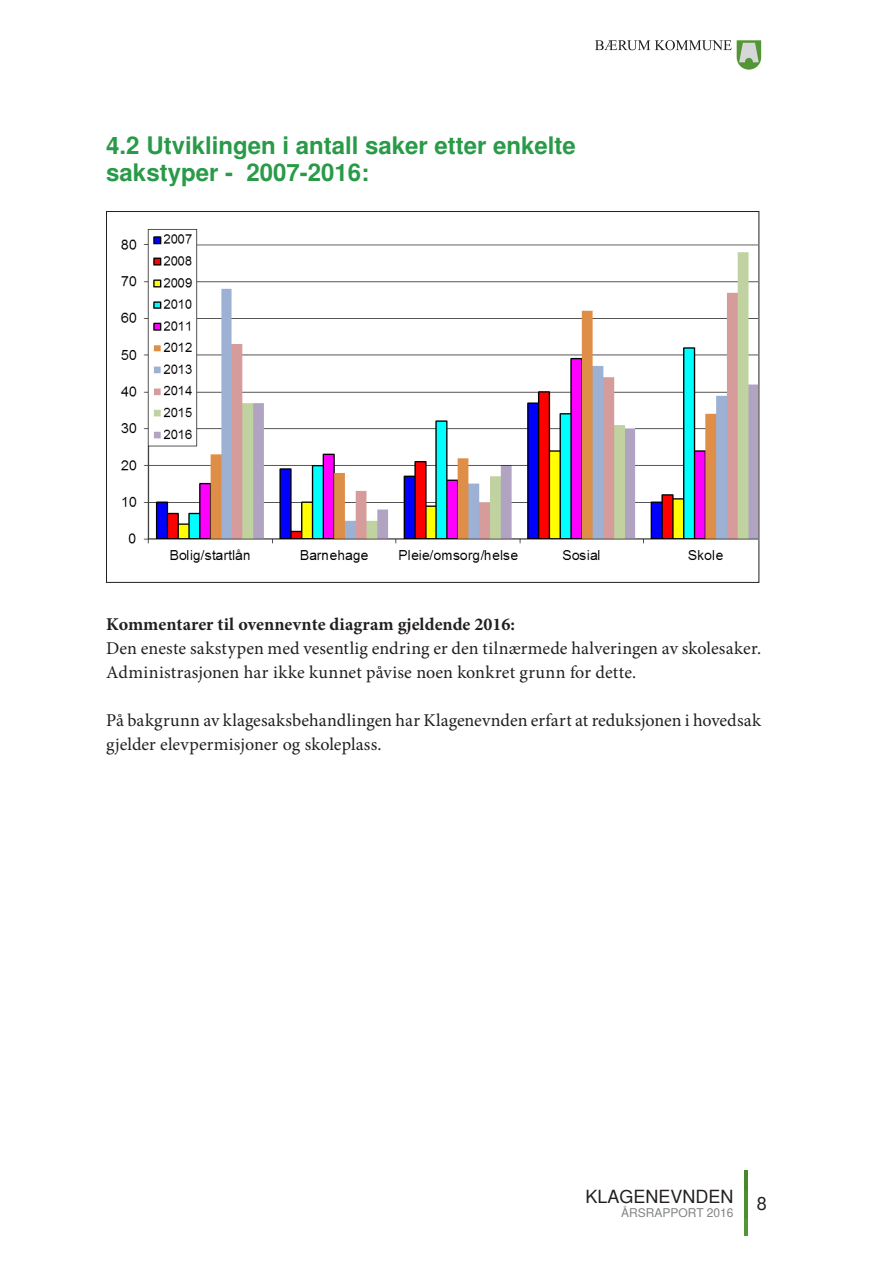
<style>
.page{position:relative;width:893px;height:1263px;background:#fff}
.page>*{position:absolute;margin:0;border:0;box-sizing:border-box;transform-origin:0 0}
.Punkter{font:700 24px/27px "Helvetica";color:#299a48}
.Brødtekst{font:18px/24px "Minion Pro";letter-spacing:.005em;color:#231f20}
.Regelverket{font:700 18px "Minion Pro";color:#231f20}
.t1{font:18px "Helvetica";color:#231f20}
.t2{font:12px "Helvetica";color:#808285}
</style>
<div class="page">
<svg style="left:595px;top:40px;width:166px;height:30px"></svg>
<svg style="left:745px;top:1170px;width:3px;height:66px"></svg>
<img style="left:120px;top:229px;width:637px;height:334px">
<p class="Punkter" style="left:106px;top:132px;width:471px">4.2 Utviklingen i antall saker etter enkelte sakstyper - 2007-2016:</p>
<p class="Regelverket" style="left:106px;top:612px;width:410px">Kommentarer til ovennevnte diagram gjeldende 2016:</p>
<p class="Brødtekst" style="left:106px;top:636px;width:656px">Den eneste sakstypen med vesentlig endring er den tilnærmede halveringen av skolesaker.<br>Administrasjonen har ikke kunnet påvise noen konkret grunn for dette.</p>
<p class="Brødtekst" style="left:106px;top:708px;width:656px">På bakgrunn av klagesaksbehandlingen har Klagenevnden erfart at reduksjonen i hovedsak gjelder elevpermisjoner og skoleplass.</p>
<p class="t1" style="left:585px;top:1186px;width:150px">KLAGENEVNDEN</p>
<p class="t2" style="left:621px;top:1206px;width:114px">ÅRSRAPPORT 2016</p>
<p class="t1" style="left:757px;top:1193px;width:12px">8</p>
</div>
